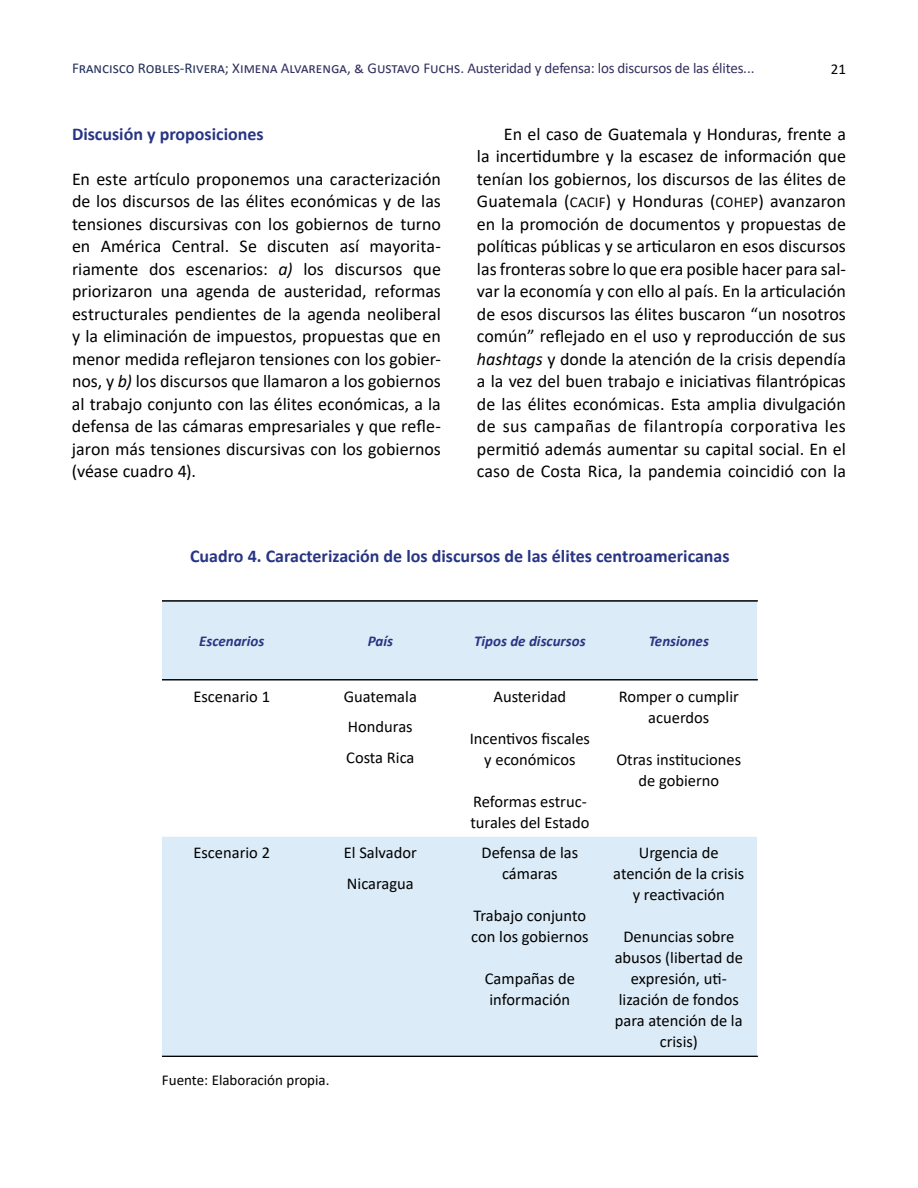
<style>
.page{position:relative;width:918px;height:1188px;background:#fff}
.page>*{position:absolute;margin:0;border:0;box-sizing:border-box;transform-origin:0 0}
.t1{font:18px/22.5px "Calibri";color:#000;text-align:justify}
.t2{font:700 18px "Calibri";color:#283583}
.t3{font:16.5px/21px "Calibri";color:#000;text-align:center}
.t4{font:15px "Calibri";color:#34305f}
.t5{font:italic 700 15px "Calibri";color:#283583}
.t6{font:15px "Calibri";color:#000}
.s1{color:#27325b}
.s2{color:#32305f}
.s3{font-style:italic}
.s4{font-size:15px}
</style>
<div class="page">
<svg style="left:162px;top:602px;width:595px;height:454px;fill:#dbebf7"></svg>
<hr style="left:162px;top:601px;width:596px;height:1px;background:#000">
<hr style="left:162px;top:679px;width:596px;height:1px;background:#000">
<hr style="left:162px;top:680px;width:596px;height:1px;background:#000">
<hr style="left:162px;top:1056px;width:596px;height:1px;background:#000">
<p class="t4" style="left:72px;top:58px;width:684px"><span class="s1">Francisco Robles-Rivera;</span> <span class="s2">Ximena Alvarenga, &amp; Gustavo Fuchs.</span> Austeridad y defensa: los discursos de las élites...</p>
<p class="t6" style="left:831px;top:59px;width:17px">21</p>
<p class="t2" style="left:72px;top:121px;width:193px">Discusión y proposiciones</p>
<p class="t1" style="left:72px;top:167px;width:371px">En este artículo proponemos una caracterización de los discursos de las élites económicas y de las tensiones discursivas con los gobiernos de turno en América Central. Se discuten así mayorita&shy;riamente dos escenarios: <span class="s3">a)</span> los discursos que priorizaron una agenda de austeridad, reformas estructurales pendientes de la agenda neoliberal y la eliminación de impuestos, propuestas que en menor medida reflejaron tensiones con los gobier&shy;nos, y <span class="s3">b)</span> los discursos que llamaron a los gobiernos al trabajo conjunto con las élites económicas, a la defensa de las cámaras empresariales y que refle&shy;jaron más tensiones discursivas con los gobiernos (véase cuadro 4).</p>
<p class="t1" style="left:477px;top:122px;width:371px;text-indent:27px">En el caso de Guatemala y Honduras, frente a la incertidumbre y la escasez de información que tenían los gobiernos, los discursos de las élites de Guatemala (<span class="s4">CACIF</span>) y Honduras (<span class="s4">COHEP</span>) avanzaron en la promoción de documentos y propuestas de políticas públicas y se articularon en esos discursos las fronteras sobre lo que era posible hacer para sal&shy;var la economía y con ello al país. En la articulación de esos discursos las élites buscaron “un nosotros común” reflejado en el uso y reproducción de sus <span class="s3">hashtags</span> y donde la atención de la crisis dependía a la vez del buen trabajo e iniciativas filantrópicas de las élites económicas. Esta amplia divulgación de sus campañas de filantropía corporativa les permitió además aumentar su capital social. En el caso de Costa Rica, la pandemia coincidió con la</p>
<p class="t2" style="left:190px;top:544px;width:541px">Cuadro 4. Caracterización de los discursos de las élites centroamericanas</p>
<p class="t5" style="left:199px;top:631px;width:67px">Escenarios</p>
<p class="t5" style="left:368px;top:631px;width:27px">País</p>
<p class="t5" style="left:474px;top:631px;width:113px">Tipos de discursos</p>
<p class="t5" style="left:649px;top:631px;width:62px">Tensiones</p>
<p class="t3" style="left:193px;top:685px;width:78px">Escenario 1</p>
<p class="t3" style="left:344px;top:685px;width:75px">Guatemala</p>
<p class="t3" style="left:493px;top:685px;width:74px">Austeridad</p>
<p class="t3" style="left:470px;top:727px;width:122px">Incentivos fiscales y económicos</p>
<p class="t3" style="left:470px;top:790px;width:121px;text-align:left">Reformas estruc&shy;turales del Estado</p>
<p class="t3" style="left:346px;top:711px;width:70px;line-height:30.5px;text-align:left">Honduras<br>Costa Rica</p>
<p class="t3" style="left:193px;top:842px;width:78px">Escenario 2</p>
<p class="t3" style="left:344px;top:842px;width:75px">El Salvador</p>
<p class="t3" style="left:482px;top:842px;width:98px">Defensa de las cámaras</p>
<p class="t3" style="left:471px;top:905px;width:119px;text-align:left">Trabajo conjunto con los gobiernos</p>
<p class="t3" style="left:485px;top:968px;width:92px;text-align:left">Campañas de información</p>
<p class="t3" style="left:347px;top:872px;width:68px">Nicaragua</p>
<p class="t6" style="left:162px;top:1070px;width:169px">Fuente: Elaboración propia.</p>
<p class="t3" style="left:619px;top:685px;width:122px">Romper o cumplir acuerdos</p>
<p class="t3" style="left:616px;top:748px;width:126px">Otras instituciones de gobierno</p>
<p class="t3" style="left:613px;top:842px;width:133px">Urgencia de atención de la crisis y reactivación</p>
<p class="t3" style="left:615px;top:926px;width:130px">Denuncias sobre abusos (libertad de expresión, uti&shy;lización de fondos para atención de la crisis)</p>
</div>
